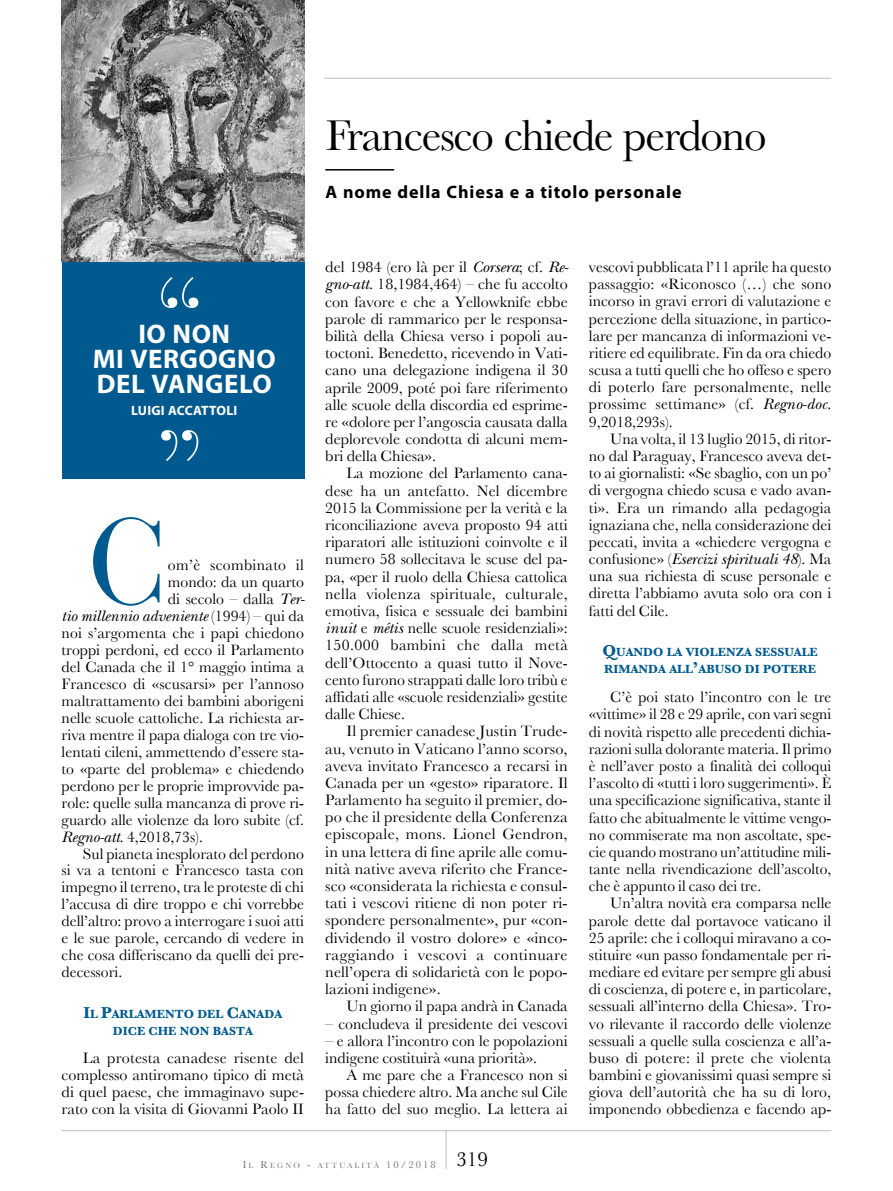
<style>
.page{position:relative;width:893px;height:1191px;background:#fff}
.page>*{position:absolute;margin:0;border:0;box-sizing:border-box;transform-origin:0 0}
.t1{font:120.3px "Bauer Bodoni Std";color:#005a8f}
.t2{font:108px "Bauer Bodoni Std";color:#fff}
.t3{font:45px "Baskerville";letter-spacing:-.03em;color:#000}
.t4{font:700 27px/25px "Myriad Pro";letter-spacing:.02em;color:#fff;text-align:center}
.t5{font:700 18px "Myriad Pro";letter-spacing:.05em;color:#000}
.t6{font:15.75px/17.2px "Baskerville";color:#000;text-align:justify}
.t7{font:italic 15.75px "New Baskerville Std";color:#000}
.t8{font:700 13.5px "Myriad Pro";letter-spacing:.02em;color:#fff}
.t9{font:700 12.3px/16.6px "Baskerville";color:#005a8f;text-align:center}
.t10{font:7.8px "Baskerville";letter-spacing:.265em;color:#707172}
.s1{font-family:"New Baskerville Std";font-style:italic}
.s2{font-family:"Baskerville";font-style:normal}
.s3{font-size:16.5px}
.s4{font-size:10.5px}
</style>
<div class="page">
<div style="left:62px;top:250px;width:242px;height:229px;background:#005a8f"></div>
<hr style="left:325px;top:169px;width:69px;height:1px;background:#000">
<hr style="left:324px;top:78px;width:507px;height:1px;background:#bbbdbe">
<img style="left:62px;top:0;width:242px;height:261px">
<hr style="left:62px;top:1130px;width:769px;height:1px;background:#bbbdbe">
<hr style="left:446px;top:1130px;width:1px;height:39px;background:#bbbdbe">
<h3 class="t3" style="left:325px;top:109px;width:443px">Francesco chiede perdono</h3>
<p class="t5" style="left:325px;top:182px;width:358px">A nome della Chiesa e a titolo personale</p>
<h2 class="t2" style="left:153px;top:253px;width:55px">“</h2>
<h3 class="t4" style="left:93px;top:322px;width:185px">IO NON<br>MI VERGOGNO<br>DEL VANGELO</h3>
<p class="t8" style="left:131px;top:403px;width:108px">LUIGI ACCATTOLI</p>
<h2 class="t2" style="left:207px;top:485px;width:56px;rotate:-180deg">“</h2>
<h1 class="t1" style="left:88px;top:490px;width:82px">C</h1>
<p class="t6" style="left:168px;top:556px;width:138px">om’è scombinato il mondo: da un quarto di secolo – dalla <span class="s1">Ter-</span></p>
<p class="t7" style="left:62px;top:606px;width:244px">tio millennio adveniente <span class="s2">(1994) – qui da</span></p>
<p class="t6" style="left:62px;top:624px;width:244px">noi s’argomenta che i papi chiedono troppi perdoni, ed ecco il Parlamento del Canada che il 1° maggio intima a Francesco di «scusarsi» per l’annoso maltrattamento dei bambini aborigeni nelle scuole cattoliche. La richiesta ar&shy;riva mentre il papa dialoga con tre vio&shy;lentati cileni, ammettendo d’essere sta&shy;to «parte del problema» e chiedendo perdono per le proprie improvvide pa&shy;role: quelle sulla mancanza di prove ri&shy;guardo alle violenze da loro subite (cf.<br><span class="s1">Regno-att</span>. 4,2018,73s).</p>
<p class="t6" style="left:62px;top:844px;width:244px;text-indent:21px">Sul pianeta inesplorato del perdono si va a tentoni e Francesco tasta con impegno il terreno, tra le proteste di chi l’accusa di dire troppo e chi vorrebbe dell’altro: provo a interrogare i suoi atti e le sue parole, cercando di vedere in che cosa differiscano da quelli dei pre&shy;decessori.</p>
<p class="t9" style="left:83px;top:1005px;width:200px"><span class="s3">I</span>L <span class="s3">P</span>ARLAMENTO DEL <span class="s3">C</span>ANADA<br>DICE CHE NON BASTA</p>
<p class="t6" style="left:62px;top:1049px;width:244px;text-indent:21px">La protesta canadese risente del complesso antiromano tipico di metà di quel paese, che immaginavo supe&shy;rato con la visita di Giovanni Paolo II</p>
<p class="t6" style="left:325px;top:258px;width:245px">del 1984 (ero là per il <span class="s1">Corsera</span>; cf. <span class="s1">Re&shy;gno-att</span>. 18,1984,464) – che fu accolto con favore e che a Yellowknife ebbe parole di rammarico per le responsa&shy;bilità della Chiesa verso i popoli au&shy;toctoni. Benedetto, ricevendo in Vati&shy;cano una delegazione indigena il 30 aprile 2009, poté poi fare riferimento alle scuole della discordia ed esprime&shy;re «dolore per l’angoscia causata dalla deplorevole condotta di alcuni mem&shy;bri della Chiesa».</p>
<p class="t6" style="left:325px;top:464px;width:244px;text-indent:21px">La mozione del Parlamento cana&shy;dese ha un antefatto. Nel dicembre 2015 la Commissione per la verità e la riconciliazione aveva proposto 94 atti riparatori alle istituzioni coinvolte e il numero 58 sollecitava le scuse del pa&shy;pa, «per il ruolo della Chiesa cattolica nella violenza spirituale, culturale, emotiva, fisica e sessuale dei bambini <span class="s1">inuit</span> e <span class="s1">métis</span> nelle scuole residenziali»:<br>150.000 bambini che dalla metà dell’Ottocento a quasi tutto il Nove&shy;cento furono strappati dalle loro tribù e affidati alle «scuole residenziali» gestite dalle Chiese.</p>
<p class="t6" style="left:325px;top:722px;width:244px;text-indent:21px">Il premier canadese Justin Trude&shy;au, venuto in Vaticano l’anno scorso, aveva invitato Francesco a recarsi in Canada per un «gesto» riparatore. Il Parlamento ha seguito il premier, do&shy;po che il presidente della Conferenza episcopale, mons. Lionel Gendron, in una lettera di fine aprile alle comu&shy;nità native aveva riferito che France&shy;sco «considerata la richiesta e consul&shy;tati i vescovi ritiene di non poter ri&shy;spondere personalmente», pur «con&shy;dividendo il vostro dolore» e «inco&shy;raggiando i vescovi a continuare nell’opera di solidarietà con le popo&shy;lazioni indigene».</p>
<p class="t6" style="left:347px;top:997px;width:223px">Un giorno il papa andrà in Canada</p>
<p class="t6" style="left:325px;top:1014px;width:244px">– concludeva il presidente dei vescovi</p>
<p class="t6" style="left:325px;top:1031px;width:244px">– e allora l’incontro con le popolazioni indigene costituirà «una priorità».</p>
<p class="t6" style="left:325px;top:1066px;width:244px;text-indent:21px">A me pare che a Francesco non si possa chiedere altro. Ma anche sul Cile ha fatto del suo meglio. La lettera ai</p>
<p class="t6" style="left:589px;top:258px;width:244px">vescovi pubblicata l’11 aprile ha questo passaggio: «Riconosco (…) che sono incorso in gravi errori di valutazione e percezione della situazione, in partico&shy;lare per mancanza di informazioni ve&shy;ritiere ed equilibrate. Fin da ora chiedo scusa a tutti quelli che ho offeso e spero di poterlo fare personalmente, nelle prossime settimane» (cf. <span class="s1">Regno-doc</span>.<br>9,2018,293s).</p>
<p class="t6" style="left:589px;top:430px;width:244px;text-indent:21px">Una volta, il 13 luglio 2015, di ritor&shy;no dal Paraguay, Francesco aveva det&shy;to ai giornalisti: «Se sbaglio, con un po’ di vergogna chiedo scusa e vado avan&shy;ti». Era un rimando alla pedagogia ignaziana che, nella considerazione dei peccati, invita a «chiedere vergogna e</p>
<p class="t7" style="left:589px;top:550px;width:244px"><span class="s2">confusione» (</span>Esercizi spirituali 48<span class="s2">). Ma</span></p>
<p class="t6" style="left:589px;top:567px;width:244px">una sua richiesta di scuse personale e diretta l’abbiamo avuta solo ora con i fatti del Cile.</p>
<p class="t9" style="left:602px;top:644px;width:217px;text-align:left"><span class="s3">Q</span>UANDO LA VIOLENZA SESSUALE<br>RIMANDA ALL<span class="s3">’</span>ABUSO DI POTERE</p>
<p class="t6" style="left:589px;top:688px;width:244px;text-indent:21px">C’è poi stato l’incontro con le tre «vittime» il 28 e 29 aprile, con vari segni di novità rispetto alle precedenti dichia&shy;razioni sulla dolorante materia. Il primo è nell’aver posto a finalità dei colloqui l’ascolto di «tutti i loro suggerimenti». È una specificazione significativa, stante il fatto che abitualmente le vittime vengo&shy;no commiserate ma non ascoltate, spe&shy;cie quando mostrano un’attitudine mili&shy;tante nella rivendicazione dell’ascolto, che è appunto il caso dei tre.</p>
<p class="t6" style="left:589px;top:894px;width:244px;text-indent:21px">Un’altra novità era comparsa nelle parole dette dal portavoce vaticano il 25 aprile: che i colloqui miravano a co&shy;stituire «un passo fondamentale per ri&shy;mediare ed evitare per sempre gli abusi di coscienza, di potere e, in particolare, sessuali all’interno della Chiesa». Tro&shy;vo rilevante il raccordo delle violenze sessuali a quelle sulla coscienza e all’a&shy;buso di potere: il prete che violenta bambini e giovanissimi quasi sempre si giova dell’autorità che ha su di loro, imponendo obbedienza e facendo ap-</p>
<p class="t10" style="left:243px;top:1160px;width:247px"><span class="s4">I</span>L <span class="s4">R</span>EGNO <span class="s4">-</span> ATTUALITÀ <span class="s4">10/2018</span> <sup>319</sup></p>
</div>
